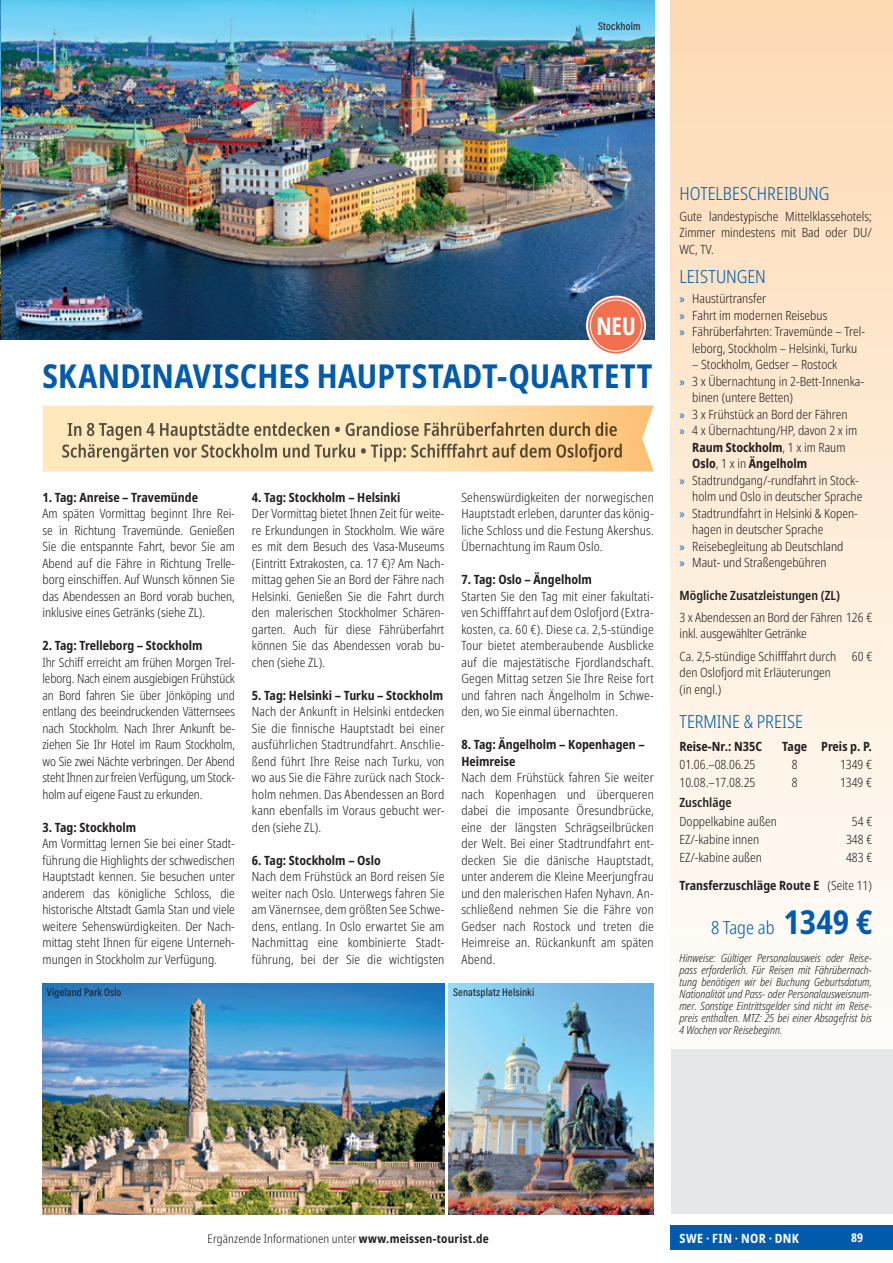
<style>
.page{position:relative;width:893px;height:1263px;background:#fff}
.page>*{position:absolute;margin:0;border:0;box-sizing:border-box;transform-origin:0 0}
.t1{font:700 condensed 33px "Noto Sans";letter-spacing:.005em;color:#015aaa}
.t2{font:700 condensed 24.3px "Open Sans";color:#fff}
.t3{font:300 condensed 18px "Noto Sans";color:#015aaa}
.t4{font:300 condensed 12.75px/16.5px "Noto Sans";color:#231f20;text-align:justify}
.t5{font:700 condensed 12.75px/16.5px "Noto Sans";color:#231f20}
.t6{font:600 condensed 12.75px "Noto Sans";color:#231f20}
.t7{font:700 condensed 12.75px "Noto Sans";letter-spacing:.025em;color:#fff}
.t8{font:300 condensed 12px "Noto Sans";letter-spacing:.015em;color:#231f20}
.t9{font:700 condensed 12px "Noto Sans";color:#fff}
.t10{font:italic 300 condensed 11.25px/12px "Noto Sans";color:#231f20;text-align:justify}
.t11{font:500 11.25px "Acumin Pro Cond";letter-spacing:.015em;color:#231f20}
.s1{font-family:"Myriad Pro";font-weight:400;font-stretch:normal;color:#015aaa}
.s2{font-weight:300}
.s3{font-weight:700;font-size:33px}
.s4{font-weight:700}
</style>
<div class="page">
<div style="left:671px;top:1225px;width:222px;height:25px;background:#015aaa"></div>
<svg style="left:671px;top:0;width:222px;height:950px;background:#fdead4"></svg>
<img style="left:1px;top:0;width:653px;height:340px">
<img style="left:43px;top:983px;width:401px;height:231px">
<img style="left:449px;top:983px;width:205px;height:231px">
<div style="left:671px;top:1049px;width:222px;height:165px;background:#e6e7e9"></div>
<hr style="left:0;top:0;width:1px;height:340px;background:#e6e7e9">
<svg style="left:587px;top:297px;width:58px;height:57px"></svg>
<div style="left:586px;top:296px;width:60px;height:59px;border:2px solid #fff;border-radius:50%"></div>
<div style="left:590px;top:300px;width:52px;height:51px;background:#f26f50;border-radius:50%"></div>
<div style="left:590px;top:299px;width:52px;height:53px;border:1px solid #fff;border-radius:50%"></div>
<svg style="left:43px;top:406px;width:611px;height:66px;background:#fddfae"></svg>
<img style="left:68px;top:422px;width:549px;height:18px">
<img style="left:62px;top:444px;width:560px;height:18px">
<p class="t11" style="left:598px;top:18px;width:44px">Stockholm</p>
<h2 class="t2" style="left:596px;top:309px;width:41px">NEU</h2>
<h1 class="t1" style="left:43px;top:352px;width:612px">SKANDINAVISCHES HAUPTSTADT-QUARTETT</h1>
<p class="t5" style="left:43px;top:489px;width:157px">1. Tag: Anreise – Travemünde</p>
<p class="t4" style="left:43px;top:506px;width:194px">Am späten Vormittag beginnt Ihre Rei&shy;se in Richtung Travemünde. Genießen Sie die entspannte Fahrt, bevor Sie am Abend auf die Fähre in Richtung Trelle&shy;borg einschiffen. Auf Wunsch können Sie das Abendessen an Bord vorab buchen, inklusive eines Getränks (siehe ZL).</p>
<p class="t5" style="left:43px;top:637px;width:162px">2. Tag: Trelleborg – Stockholm</p>
<p class="t4" style="left:43px;top:654px;width:194px">Ihr Schiff erreicht am frühen Morgen Trel&shy;leborg. Nach einem ausgiebigen Frühstück an Bord fahren Sie über Jönköping und entlang des beeindruckenden Vätternsees nach Stockholm. Nach Ihrer Ankunft be&shy;ziehen Sie Ihr Hotel im Raum Stockholm, wo Sie zwei Nächte verbringen. Der Abend steht Ihnen zur freien Verfügung, um Stock&shy;holm auf eigene Faust zu erkunden.</p>
<p class="t5" style="left:43px;top:819px;width:95px">3. Tag: Stockholm</p>
<p class="t4" style="left:43px;top:836px;width:194px">Am Vormittag lernen Sie bei einer Stadt&shy;führung die Highlights der schwedischen Hauptstadt kennen. Sie besuchen unter anderem das königliche Schloss, die historische Altstadt Gamla Stan und viele weitere Sehenswürdigkeiten. Der Nach&shy;mittag steht Ihnen für eigene Unterneh&shy;mungen in Stockholm zur Verfügung.</p>
<p class="t5" style="left:252px;top:489px;width:150px">4. Tag: Stockholm – Helsinki</p>
<p class="t4" style="left:252px;top:506px;width:194px">Der Vormittag bietet Ihnen Zeit für weite&shy;re Erkundungen in Stockholm. Wie wäre es mit dem Besuch des Vasa-Museums (Eintritt Extrakosten, ca. 17 €)? Am Nach&shy;mittag gehen Sie an Bord der Fähre nach Helsinki. Genießen Sie die Fahrt durch den malerischen Stockholmer Schären&shy;garten. Auch für diese Fährüberfahrt können Sie das Abendessen vorab bu&shy;chen (siehe ZL).</p>
<p class="t5" style="left:252px;top:687px;width:193px">5. Tag: Helsinki – Turku – Stockholm</p>
<p class="t4" style="left:252px;top:704px;width:194px">Nach der Ankunft in Helsinki entdecken Sie die finnische Hauptstadt bei einer ausführlichen Stadtrundfahrt. Anschlie&shy;ßend führt Ihre Reise nach Turku, von wo aus Sie die Fähre zurück nach Stock&shy;holm nehmen. Das Abendessen an Bord kann ebenfalls im Voraus gebucht wer&shy;den (siehe ZL).</p>
<p class="t5" style="left:252px;top:852px;width:130px">6. Tag: Stockholm – Oslo</p>
<p class="t4" style="left:252px;top:869px;width:194px">Nach dem Frühstück an Bord reisen Sie weiter nach Oslo. Unterwegs fahren Sie am Vänernsee, dem größten See Schwe&shy;dens, entlang. In Oslo erwartet Sie am Nachmittag eine kombinierte Stadt&shy;führung, bei der Sie die wichtigsten</p>
<p class="t4" style="left:461px;top:489px;width:194px">Sehenswürdigkeiten der norwegischen Hauptstadt erleben, darunter das könig&shy;liche Schloss und die Festung Akershus.<br>Übernachtung im Raum Oslo.</p>
<p class="t5" style="left:461px;top:571px;width:132px">7. Tag: Oslo – Ängelholm</p>
<p class="t4" style="left:461px;top:588px;width:194px">Starten Sie den Tag mit einer fakultati&shy;ven Schifffahrt auf dem Oslofjord (Extra&shy;kosten, ca. 60 €). Diese ca. 2,5-stündige Tour bietet atemberaubende Ausblicke auf die majestätische Fjordlandschaft.<br>Gegen Mittag setzen Sie Ihre Reise fort und fahren nach Ängelholm in Schwe&shy;den, wo Sie einmal übernachten.</p>
<p class="t5" style="left:461px;top:736px;width:185px">8. Tag: Ängelholm – Kopenhagen –<br>Heimreise</p>
<p class="t4" style="left:461px;top:770px;width:194px">Nach dem Frühstück fahren Sie weiter nach Kopenhagen und überqueren dabei die imposante Öresundbrücke, eine der längsten Schrägseilbrücken der Welt. Bei einer Stadtrundfahrt ent&shy;decken Sie die dänische Hauptstadt, unter anderem die Kleine Meerjungfrau und den malerischen Hafen Nyhavn. An&shy;schließend nehmen Sie die Fähre von Gedser nach Rostock und treten die Heimreise an. Rückankunft am späten Abend.</p>
<p class="t11" style="left:47px;top:984px;width:76px">Vigeland Park Oslo</p>
<p class="t11" style="left:453px;top:984px;width:83px">Senatsplatz Helsinki</p>
<h3 class="t3" style="left:679px;top:181px;width:151px">HOTELBESCHREIBUNG</h3>
<p class="t4" style="left:679px;top:208px;width:194px">Gute landestypische Mittelklassehotels; Zimmer mindestens mit Bad oder DU/ WC, TV.</p>
<h3 class="t3" style="left:679px;top:264px;width:88px">LEISTUNGEN</h3>
<p class="t4" style="left:679px;top:291px;width:88px"><span class="s1">»</span> Haustürtransfer</p>
<p class="t4" style="left:679px;top:307px;width:149px"><span class="s1">»</span> Fahrt im modernen Reisebus</p>
<p class="t4" style="left:679px;top:324px;width:187px"><span class="s1">»</span> Fährüberfahrten: Travemünde – Trel-</p>
<p class="t4" style="left:692px;top:340px;width:166px">leborg, Stockholm – Helsinki, Turku</p>
<p class="t4" style="left:692px;top:357px;width:146px">– Stockholm, Gedser – Rostock</p>
<p class="t4" style="left:679px;top:373px;width:186px"><span class="s1">»</span> 3 x Übernachtung in 2-Bett-Innenka-</p>
<p class="t4" style="left:692px;top:390px;width:102px">binen (untere Betten)</p>
<p class="t4" style="left:679px;top:406px;width:169px"><span class="s1">»</span> 3 x Frühstück an Bord der Fähren</p>
<p class="t4" style="left:679px;top:423px;width:179px"><span class="s1">»</span> 4 x Übernachtung/HP, davon 2 x im</p>
<p class="t5" style="left:692px;top:439px;width:155px">Raum Stockholm<span class="s2">, 1 x im Raum</span></p>
<p class="t5" style="left:692px;top:456px;width:116px">Oslo<span class="s2">, 1 x in</span> Ängelholm</p>
<p class="t4" style="left:679px;top:472px;width:181px"><span class="s1">»</span> Stadtrundgang/-rundfahrt in Stock-</p>
<p class="t4" style="left:692px;top:489px;width:172px">holm und Oslo in deutscher Sprache</p>
<p class="t4" style="left:679px;top:505px;width:180px"><span class="s1">»</span> Stadtrundfahrt in Helsinki &amp; Kopen-</p>
<p class="t4" style="left:692px;top:522px;width:133px">hagen in deutscher Sprache</p>
<p class="t4" style="left:679px;top:538px;width:166px"><span class="s1">»</span> Reisebegleitung ab Deutschland</p>
<p class="t4" style="left:679px;top:555px;width:149px"><span class="s1">»</span> Maut- und Straßengebühren</p>
<p class="t6" style="left:679px;top:587px;width:162px">Mögliche Zusatzleistungen (ZL)</p>
<p class="t4" style="left:679px;top:609px;width:194px">3 x Abendessen an Bord der Fähren 126 € inkl. ausgewählter Getränke</p>
<p class="t4" style="left:679px;top:648px;width:158px;text-align:left">Ca. 2,5-stündige Schifffahrt durch den Oslofjord mit Erläuterungen (in engl.)</p>
<p class="t4" style="left:852px;top:648px;width:22px">60 €</p>
<h3 class="t3" style="left:679px;top:709px;width:125px">TERMINE &amp; PREISE</h3>
<p class="t5" style="left:679px;top:738px;width:84px">Reise-Nr.: N35C</p>
<p class="t5" style="left:782px;top:738px;width:91px">Tage Preis p. P.</p>
<p class="t4" style="left:679px;top:756px;width:77px">01.06.–08.06.25</p>
<p class="t4" style="left:792px;top:756px;width:7px">8</p>
<p class="t4" style="left:840px;top:756px;width:33px">1349 €</p>
<p class="t4" style="left:679px;top:774px;width:77px">10.08.–17.08.25</p>
<p class="t4" style="left:792px;top:774px;width:7px">8</p>
<p class="t4" style="left:840px;top:774px;width:33px">1349 €</p>
<p class="t6" style="left:679px;top:793px;width:54px">Zuschläge</p>
<p class="t4" style="left:679px;top:814px;width:99px">Doppelkabine außen</p>
<p class="t4" style="left:852px;top:814px;width:22px">54 €</p>
<p class="t4" style="left:679px;top:831px;width:81px">EZ/-kabine innen</p>
<p class="t4" style="left:846px;top:831px;width:28px">348 €</p>
<p class="t4" style="left:679px;top:849px;width:84px">EZ/-kabine außen</p>
<p class="t4" style="left:846px;top:849px;width:28px">483 €</p>
<p class="t5" style="left:679px;top:877px;width:194px">Transferzuschläge Route E <span class="s2">(Seite 11)</span></p>
<h3 class="t3" style="left:711px;top:915px;width:163px">8 Tage ab <span class="s3">1349 €</span></h3>
<p class="t10" style="left:679px;top:952px;width:194px">Hinweise: Gültiger Personalausweis oder Reise&shy;pass erforderlich. Für Reisen mit Fährübernach&shy;tung benötigen wir bei Buchung Geburtsdatum, Nationalität und Pass- oder Personalausweisnum&shy;mer. Sonstige Eintrittsgelder sind nicht im Reise&shy;preis enthalten. MTZ: 25 bei einer Absagefrist bis 4 Wochen vor Reisebeginn.</p>
<p class="t8" style="left:208px;top:1230px;width:283px">Ergänzende Informationen unter <span class="s4">www.meissen-tourist.de</span></p>
<p class="t7" style="left:679px;top:1229px;width:121px">SWE · FIN · NOR · DNK</p>
<p class="t9" style="left:851px;top:1229px;width:13px">89</p>
</div>
